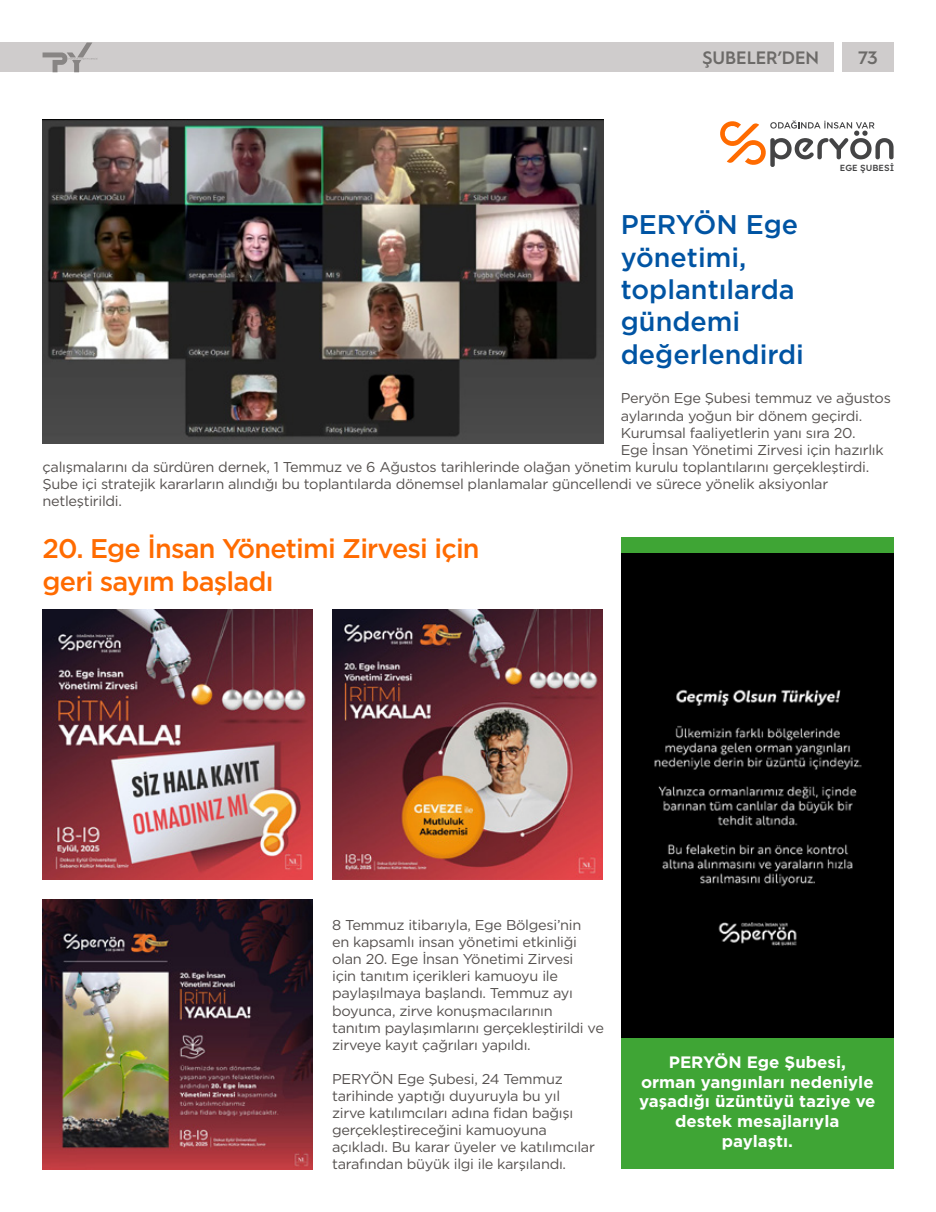
<style>
.page{position:relative;width:936px;height:1212px;background:#fff}
.page>*{position:absolute;margin:0;border:0;box-sizing:border-box;transform-origin:0 0}
.t1{font:500 27px/32.4px "Gotham";color:#0054a3}
.t2{font:500 27px/33px "Gotham";letter-spacing:-.03em;color:#ff6b00}
.t3{font:600 18px "Hurme Geometric Sans 1";color:#6c6a68}
.t4{font:700 16.5px/19.8px "Gotham";color:#fff;text-align:center}
.t5{font:14.25px/17.1px "Gotham";letter-spacing:-.02em;color:#55514f}
.t6{font:500 8.85px "Lexend";color:#444445}
</style>
<div class="page">
<div style="left:0;top:43px;width:833px;height:29px;background:#cfcccc"></div>
<div style="left:842px;top:43px;width:51px;height:29px;background:#cfcccc"></div>
<svg style="left:43px;top:43px;width:55px;height:29px"></svg>
<div style="left:621px;top:537px;width:272px;height:632px;background:#3fa535"></div>
<svg style="left:720px;top:120px;width:174px;height:47px"></svg>
<img style="left:43px;top:120px;width:560px;height:324px">
<img style="left:621px;top:554px;width:272px;height:483px">
<img style="left:43px;top:610px;width:270px;height:270px">
<img style="left:43px;top:899px;width:270px;height:270px">
<img style="left:332px;top:610px;width:270px;height:270px">
<p class="t3" style="left:702px;top:45px;width:118px">ŞUBELER’DEN</p>
<p class="t3" style="left:858px;top:45px;width:21px">73</p>
<p class="t6" style="left:839px;top:161px;width:56px">EGE ŞUBESİ</p>
<h1 class="t1" style="left:620px;top:208px;width:185px">PERYÖN Ege yönetimi, toplantılarda gündemi değerlendirdi</h1>
<p class="t5" style="left:620px;top:390px;width:272px">Peryön Ege Şubesi temmuz ve ağustos</p>
<p class="t5" style="left:620px;top:407px;width:243px">aylarında yoğun bir dönem geçirdi.</p>
<p class="t5" style="left:620px;top:424px;width:236px">Kurumsal faaliyetlerin yanı sıra 20.</p>
<p class="t5" style="left:620px;top:441px;width:264px">Ege İnsan Yönetimi Zirvesi için hazırlık</p>
<p class="t5" style="left:43px;top:458px;width:828px">çalışmalarını da sürdüren dernek, 1 Temmuz ve 6 Ağustos tarihlerinde olağan yönetim kurulu toplantılarını gerçekleştirdi.</p>
<p class="t5" style="left:43px;top:475px;width:787px">Şube içi stratejik kararların alındığı bu toplantılarda dönemsel planlamalar güncellendi ve sürece yönelik aksiyonlar</p>
<p class="t5" style="left:43px;top:492px;width:81px">netleştirildi.</p>
<h1 class="t2" style="left:43px;top:532px;width:438px">20. Ege İnsan Yönetimi Zirvesi için geri sayım başladı</h1>
<p class="t5" style="left:332px;top:916px;width:273px">8 Temmuz itibarıyla, Ege Bölgesi’nin<br>en kapsamlı insan yönetimi etkinliği olan 20. Ege İnsan Yönetimi Zirvesi<br>için tanıtım içerikleri kamuoyu ile paylaşılmaya başlandı. Temmuz ayı boyunca, zirve konuşmacılarının tanıtım paylaşımlarını gerçekleştirildi ve zirveye kayıt çağrıları yapıldı.</p>
<p class="t5" style="left:332px;top:1070px;width:264px">PERYÖN Ege Şubesi, 24 Temmuz tarihinde yaptığı duyuruyla bu yıl zirve katılımcıları adına fidan bağışı gerçekleştireceğini kamuoyuna açıkladı. Bu karar üyeler ve katılımcılar tarafından büyük ilgi ile karşılandı.</p>
<p class="t4" style="left:639px;top:1052px;width:238px">PERYÖN Ege Şubesi,<br>orman yangınları nedeniyle yaşadığı üzüntüyü taziye ve destek mesajlarıyla paylaştı.</p>
</div>
